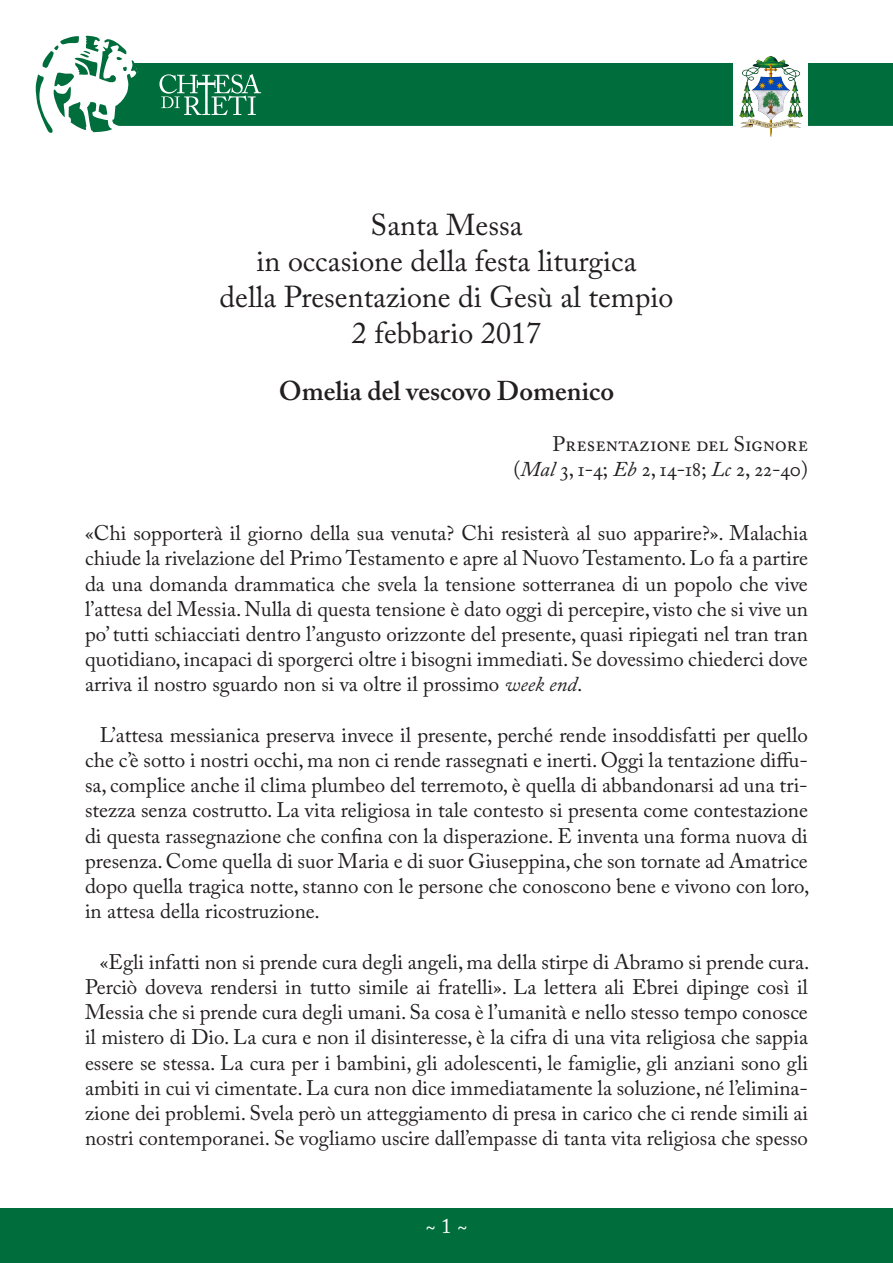
<style>
.page{position:relative;width:893px;height:1263px;background:#fff}
.page>*{position:absolute;margin:0;border:0;box-sizing:border-box;transform-origin:0 0}
.t1{font:30px/36px "Adobe Caslon Pro";color:#231f20;text-align:center}
.t2{font:600 27px "Adobe Caslon Pro";color:#231f20}
.t3{font:21px/25.2px "Adobe Caslon Pro";color:#231f20;text-align:justify}
.t4{font:21px "Adobe Caslon Pro";color:#fff}
.s1{font-style:italic}
</style>
<div class="page">
<svg style="left:36px;top:36px;width:99px;height:97px"></svg>
<div style="left:119px;top:63px;width:774px;height:63px;background:#006d3c"></div>
<div style="left:734px;top:49px;width:74px;height:96px;background:#fff"></div>
<img style="left:740px;top:56px;width:62px;height:80px">
<svg style="left:159px;top:74px;width:102px;height:41px"></svg>
<div style="left:0;top:1208px;width:893px;height:55px;background:#006d3c"></div>
<h1 class="t1" style="left:220px;top:206px;width:455px">Santa Messa<br>in occasione della festa liturgica<br>della Presentazione di Gesù al tempio<br>2 febbario 2017</h1>
<p class="t2" style="left:279px;top:375px;width:337px">Omelia del vescovo Domenico</p>
<p class="t3" style="left:514px;top:431px;width:296px;text-align:right">Presentazione del Signore (<span class="s1">Mal</span> 3, 1-4; <span class="s1">Eb</span> 2, 14-18; <span class="s1">Lc</span> 2, 22-40)</p>
<p class="t3" style="left:85px;top:520px;width:724px">«Chi sopporterà il giorno della sua venuta? Chi resisterà al suo apparire?». Malachia chiude la rivelazione del Primo Testamento e apre al Nuovo Testamento. Lo fa a partire da una domanda drammatica che svela la tensione sotterranea di un popolo che vive l’attesa del Messia. Nulla di questa tensione è dato oggi di percepire, visto che si vive un po’ tutti schiacciati dentro l’angusto orizzonte del presente, quasi ripiegati nel tran tran quotidiano, incapaci di sporgerci oltre i bisogni immediati. Se dovessimo chiederci dove arriva il nostro sguardo non si va oltre il prossimo <span class="s1">week end</span>.</p>
<p class="t3" style="left:85px;top:722px;width:726px;text-indent:15px">L’attesa messianica preserva invece il presente, perché rende insoddisfatti per quello che c’è sotto i nostri occhi, ma non ci rende rassegnati e inerti. Oggi la tentazione diffu&shy;sa, complice anche il clima plumbeo del terremoto, è quella di abbandonarsi ad una tri&shy;stezza senza costrutto. La vita religiosa in tale contesto si presenta come contestazione di questa rassegnazione che confina con la disperazione. E inventa una forma nuova di presenza. Come quella di suor Maria e di suor Giuseppina, che son tornate ad Amatrice dopo quella tragica notte, stanno con le persone che conoscono bene e vivono con loro, in attesa della ricostruzione.</p>
<p class="t3" style="left:85px;top:949px;width:726px;text-indent:15px">«Egli infatti non si prende cura degli angeli, ma della stirpe di Abramo si prende cura.<br>Perciò doveva rendersi in tutto simile ai fratelli». La lettera ali Ebrei dipinge così il Messia che si prende cura degli umani. Sa cosa è l’umanità e nello stesso tempo conosce il mistero di Dio. La cura e non il disinteresse, è la cifra di una vita religiosa che sappia essere se stessa. La cura per i bambini, gli adolescenti, le famiglie, gli anziani sono gli ambiti in cui vi cimentate. La cura non dice immediatamente la soluzione, né l’elimina&shy;zione dei problemi. Svela però un atteggiamento di presa in carico che ci rende simili ai nostri contemporanei. Se vogliamo uscire dall’empasse di tanta vita religiosa che spesso</p>
<p class="t4" style="left:425px;top:1213px;width:44px">~ 1 ~</p>
</div>
